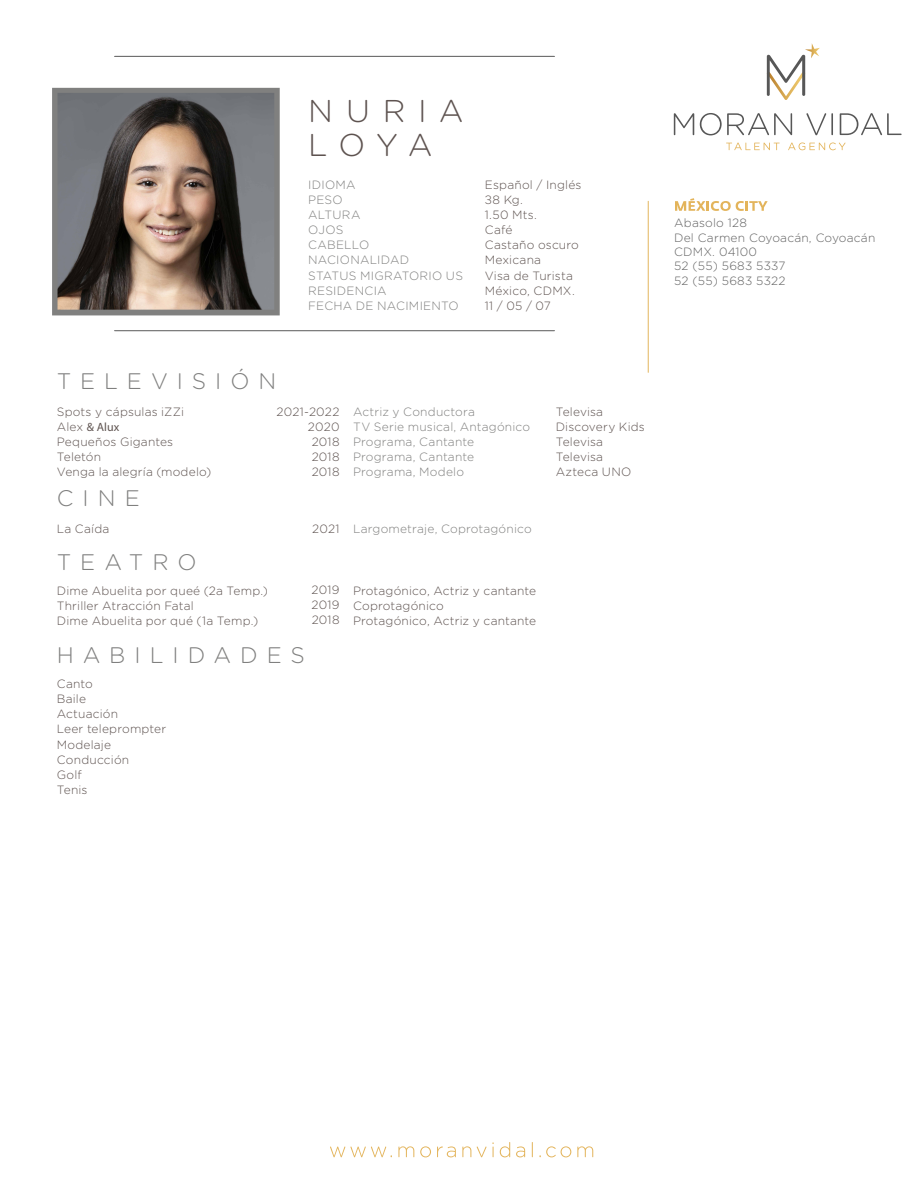
<style>
.page{position:relative;width:918px;height:1188px;background:#fff}
.page>*{position:absolute;margin:0;border:0;box-sizing:border-box;transform-origin:0 0}
.t1{font:300 31.5px/34.5px "Gotham Rounded";letter-spacing:.385em;color:#5e5350}
.t2{font:300 22.5px "Gotham Rounded";letter-spacing:.395em;color:#80807f}
.t3{font:300 12px/15.1px "Gotham Rounded";letter-spacing:.015em;color:#5e5350}
.t4{font:300 12px/15.1px "Gotham Rounded";letter-spacing:.015em;color:#80807f}
.t5{font:300 12px/14.4px "Gotham Rounded";letter-spacing:.015em;color:#626262}
.t6{font:12px "Myriad Pro";color:#5e5350}
.s1{font-family:"Gotham Rounded";font-weight:300}
</style>
<div class="page">
<svg style="left:52px;top:88px;width:228px;height:227px;background:#736964"></svg>
<hr style="left:648px;top:201px;width:1px;height:172px;background:#e3b45b">
<svg style="left:114px;top:56px;width:441px;height:1px"></svg>
<svg style="left:114px;top:330px;width:441px;height:1px"></svg>
<svg style="left:674px;top:113px;width:20px;height:22px"></svg>
<svg style="left:700px;top:113px;width:92px;height:22px"></svg>
<svg style="left:806px;top:113px;width:20px;height:22px"></svg>
<hr style="left:831px;top:113px;width:2px;height:22px;background:#575757">
<svg style="left:840px;top:113px;width:62px;height:22px"></svg>
<svg style="left:726px;top:143px;width:54px;height:7px"></svg>
<svg style="left:788px;top:143px;width:57px;height:7px"></svg>
<svg style="left:767px;top:43px;width:53px;height:57px"></svg>
<svg style="left:330px;top:1147px;width:62px;height:10px"></svg>
<svg style="left:398px;top:1146px;width:16px;height:11px"></svg>
<svg style="left:420px;top:1146px;width:11px;height:11px"></svg>
<svg style="left:437px;top:1146px;width:19px;height:11px"></svg>
<svg style="left:462px;top:1146px;width:9px;height:11px"></svg>
<svg style="left:477px;top:1142px;width:17px;height:15px"></svg>
<svg style="left:500px;top:1142px;width:10px;height:15px"></svg>
<svg style="left:516px;top:1146px;width:9px;height:11px"></svg>
<svg style="left:532px;top:1142px;width:1px;height:15px"></svg>
<svg style="left:539px;top:1146px;width:32px;height:11px"></svg>
<svg style="left:577px;top:1146px;width:16px;height:11px"></svg>
<svg style="left:675px;top:198px;width:93px;height:13px"></svg>
<h2 class="t2" style="left:57px;top:366px;width:221px">TELEVISIÓN</h2>
<h1 class="t1" style="left:308px;top:92px;width:157px">NURIA<br>LOYA</h1>
<p class="t4" style="left:308px;top:176px;width:156px">IDIOMA<br>PESO<br>ALTURA<br>OJOS<br>CABELLO<br>NACIONALIDAD<br>STATUS MIGRATORIO US<br>RESIDENCIA<br>FECHA DE NACIMIENTO</p>
<p class="t3" style="left:485px;top:176px;width:98px">Español / Inglés<br>38 Kg.<br>1.50 Mts.<br>Café<br>Castaño oscuro<br>Mexicana<br>Visa de Turista<br>México, CDMX.<br>11 / 05 / 07</p>
<p class="t3" style="left:57px;top:403px;width:129px">Spots y cápsulas iZZi</p>
<p class="t6" style="left:57px;top:419px;width:64px"><span class="s1">Alex</span> &amp; Alux</p>
<p class="t3" style="left:57px;top:434px;width:156px">Pequeños Gigantes<br>Teletón<br>Venga la alegría (modelo)</p>
<h2 class="t2" style="left:57px;top:483px;width:85px">CINE</h2>
<p class="t3" style="left:276px;top:403px;width:65px;text-align:right">2021-2022<br>2020<br>2018<br>2018<br>2018</p>
<p class="t4" style="left:353px;top:403px;width:179px">Actriz y Conductora<br>TV Serie musical, Antagónico<br>Programa, Cantante<br>Programa, Cantante<br>Programa, Modelo</p>
<p class="t3" style="left:556px;top:403px;width:91px">Televisa<br>Discovery Kids<br>Televisa<br>Televisa<br>Azteca UNO</p>
<p class="t3" style="left:57px;top:521px;width:54px">La Caída</p>
<p class="t4" style="left:353px;top:521px;width:180px">Largometraje, Coprotagónico</p>
<p class="t3" style="left:312px;top:521px;width:29px">2021</p>
<h2 class="t2" style="left:57px;top:547px;width:141px">TEATRO</h2>
<p class="t3" style="left:57px;top:582px;width:213px">Dime Abuelita por queé (2a Temp.)<br>Thriller Atracción Fatal<br>Dime Abuelita por qué (1a Temp.)</p>
<h2 class="t2" style="left:57px;top:640px;width:250px">HABILIDADES</h2>
<p class="t3" style="left:57px;top:676px;width:111px">Canto<br>Baile<br>Actuación<br>Leer teleprompter<br>Modelaje<br>Conducción<br>Golf<br>Tenis</p>
<p class="t3" style="left:312px;top:582px;width:29px;text-align:justify">2019<br>2019<br>2018</p>
<p class="t3" style="left:353px;top:582px;width:185px">Protagónico, Actriz y cantante<br>Coprotagónico<br>Protagónico, Actriz y cantante</p>
<p class="t5" style="left:674px;top:215px;width:203px">Abasolo 128<br>Del Carmen Coyoacán, Coyoacán<br>CDMX. 04100<br>52 (55) 5683 5337<br>52 (55) 5683 5322</p>
</div>
